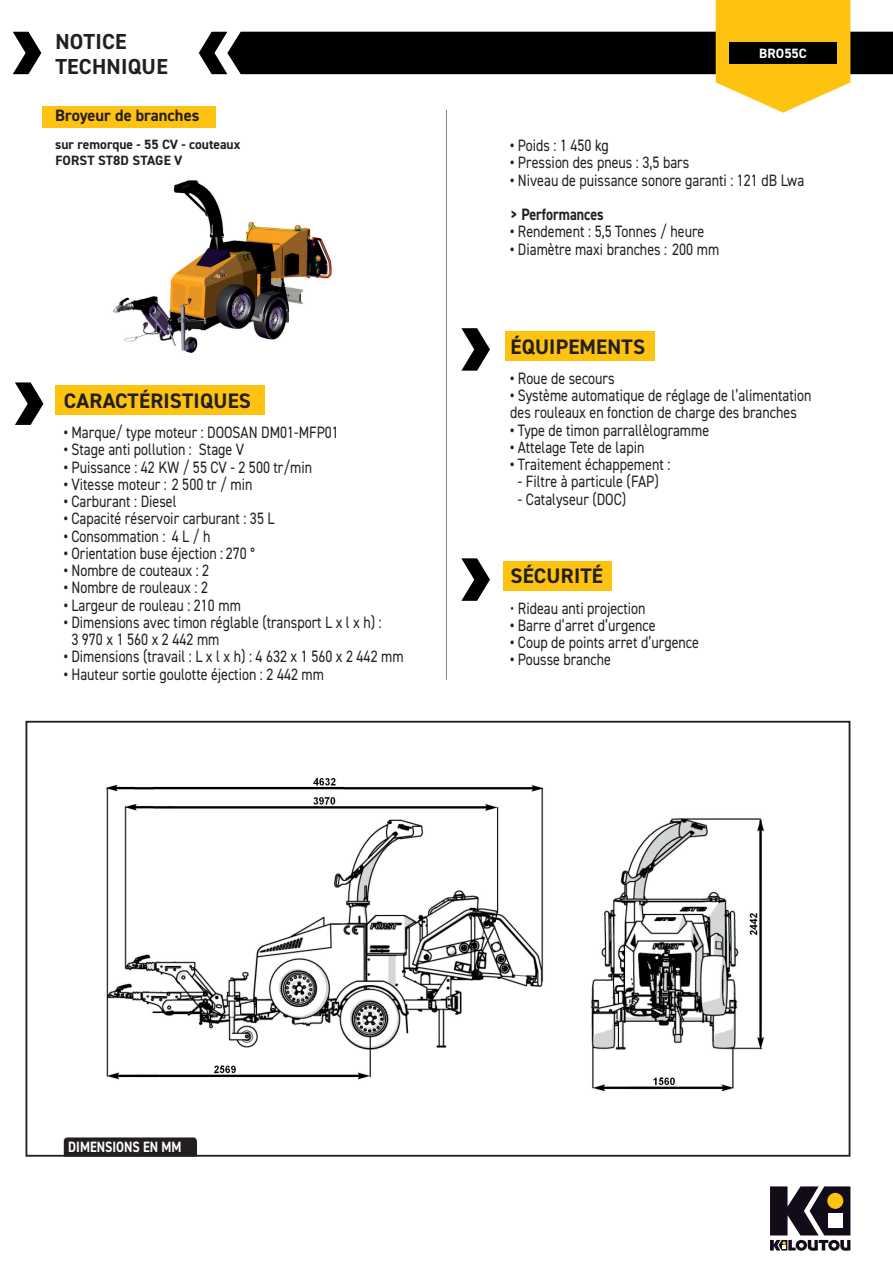
<style>
.page{position:relative;width:893px;height:1263px;background:#fff}
.page>*{position:absolute;margin:0;border:0;box-sizing:border-box;transform-origin:0 0}
.t1{font:700 21.75px/25.7px "DIN2014";letter-spacing:.01em;color:#231f20}
.t2{font:700 21px "DIN2014";letter-spacing:.01em;color:#231f20}
.t3{font:16.5px/17.4px "DIN2014";color:#231f20;scale:.85 1}
.t4{font:700 16.5px "DIN2014";color:#231f20}
.t5{font:700 15px "DIN2014";color:#fff;scale:.85 1}
.t6{font:700 13.5px/16.2px "DIN2014";color:#231f20}
.t7{font:700 13.5px "DIN2014";letter-spacing:.005em;color:#fff}
.s1{font-weight:700}
</style>
<div class="page">
<div style="left:504px;top:561px;width:108px;height:30px;background:#fec210"></div>
<div style="left:505px;top:331px;width:150px;height:30px;background:#fec210"></div>
<img style="left:105px;top:778px;width:659px;height:314px">
<div style="left:26px;top:721px;width:824px;height:436px;border:2px solid #231f20"></div>
<svg style="left:13px;top:32px;width:28px;height:42px"></svg>
<svg style="left:199px;top:0;width:694px;height:113px"></svg>
<svg style="left:770px;top:1186px;width:80px;height:65px"></svg>
<div style="left:43px;top:106px;width:173px;height:22px;background:#fec210"></div>
<div style="left:55px;top:385px;width:210px;height:30px;background:#fec210"></div>
<hr style="left:446px;top:110px;width:1px;height:570px;background:#8a8c8f">
<div style="left:729px;top:42px;width:108px;height:22px;background:#000001"></div>
<img style="left:112px;top:180px;width:220px;height:173px">
<svg style="left:15px;top:382px;width:28px;height:43px"></svg>
<div style="left:64px;top:1137px;width:133px;height:19px;background:#231f20"></div>
<svg style="left:461px;top:328px;width:29px;height:43px"></svg>
<svg style="left:461px;top:558px;width:29px;height:43px"></svg>
<h1 class="t1" style="left:55px;top:28px;width:114px">NOTICE<br>TECHNIQUE</h1>
<p class="t4" style="left:55px;top:105px;width:146px">Broyeur de branches</p>
<p class="t6" style="left:55px;top:136px;width:187px">sur remorque - 55 CV - couteaux<br>FORST ST8D STAGE V</p>
<p class="t2" style="left:64px;top:387px;width:189px">CARACTÉRISTIQUES</p>
<p class="t3" style="left:64px;top:423px;width:325px"><span class="s1">•</span> Marque/ type moteur : DOOSAN DM01-MFP01</p>
<p class="t3" style="left:64px;top:441px;width:214px"><span class="s1">•</span> Stage anti pollution : Stage V</p>
<p class="t3" style="left:64px;top:458px;width:294px"><span class="s1">•</span> Puissance : 42 KW / 55 CV - 2 500 tr/min</p>
<p class="t3" style="left:64px;top:475px;width:224px"><span class="s1">•</span> Vitesse moteur : 2 500 tr / min</p>
<p class="t3" style="left:64px;top:492px;width:134px"><span class="s1">•</span> Carburant : Diesel</p>
<p class="t3" style="left:64px;top:510px;width:249px"><span class="s1">•</span> Capacité réservoir carburant : 35 L</p>
<p class="t3" style="left:64px;top:527px;width:174px"><span class="s1">•</span> Consommation : 4 L / h</p>
<p class="t3" style="left:64px;top:544px;width:226px"><span class="s1">•</span> Orientation buse éjection : 270 °</p>
<p class="t3" style="left:64px;top:561px;width:173px"><span class="s1">•</span> Nombre de couteaux : 2</p>
<p class="t3" style="left:64px;top:579px;width:171px"><span class="s1">•</span> Nombre de rouleaux : 2</p>
<p class="t3" style="left:64px;top:596px;width:210px"><span class="s1">•</span> Largeur de rouleau : 210 mm</p>
<p class="t3" style="left:71px;top:613px;width:367px;text-indent:-8px"><span class="s1">•</span> Dimensions avec timon réglable (transport L x l x h) :<br>3 970 x 1 560 x 2 442 mm</p>
<p class="t3" style="left:64px;top:648px;width:401px"><span class="s1">•</span> Dimensions (travail : L x l x h) : 4 632 x 1 560 x 2 442 mm</p>
<p class="t3" style="left:64px;top:665px;width:308px"><span class="s1">•</span> Hauteur sortie goulotte éjection : 2 442 mm</p>
<p class="t7" style="left:759px;top:44px;width:49px">BRO55C</p>
<p class="t3" style="left:510px;top:136px;width:117px"><span class="s1">•</span> Poids : 1 450 kg</p>
<p class="t3" style="left:510px;top:154px;width:212px"><span class="s1">•</span> Pression des pneus : 3,5 bars</p>
<p class="t3" style="left:510px;top:162px;width:347px;line-height:34.5px"><span class="s1">•</span> Niveau de puissance sonore garanti : 121 dB Lwa <span class="s1">&gt; Performances</span></p>
<p class="t3" style="left:510px;top:223px;width:230px"><span class="s1">•</span> Rendement : 5,5 Tonnes / heure</p>
<p class="t3" style="left:510px;top:240px;width:247px"><span class="s1">•</span> Diamètre maxi branches : 200 mm</p>
<p class="t2" style="left:510px;top:333px;width:136px">ÉQUIPEMENTS</p>
<p class="t3" style="left:510px;top:369px;width:124px"><span class="s1">•</span> Roue de secours</p>
<p class="t3" style="left:510px;top:387px;width:356px"><span class="s1">•</span> Système automatique de réglage de l’alimentation des rouleaux en fonction de charge des branches</p>
<p class="t3" style="left:510px;top:421px;width:236px"><span class="s1">•</span> Type de timon parrallèlogramme</p>
<p class="t3" style="left:510px;top:438px;width:159px"><span class="s1">•</span> Attelage Tete de lapin</p>
<p class="t3" style="left:510px;top:455px;width:190px"><span class="s1">•</span> Traitement échappement :</p>
<p class="t3" style="left:518px;top:473px;width:167px">- Filtre à particule (FAP)</p>
<p class="t3" style="left:518px;top:490px;width:129px">- Catalyseur (DOC)</p>
<p class="t2" style="left:510px;top:562px;width:94px">SÉCURITÉ</p>
<p class="t3" style="left:510px;top:599px;width:161px">• Rideau anti projection</p>
<p class="t3" style="left:510px;top:616px;width:173px"><span class="s1">•</span> Barre d’arret d’urgence</p>
<p class="t3" style="left:510px;top:633px;width:223px"><span class="s1">•</span> Coup de points arret d’urgence</p>
<p class="t3" style="left:510px;top:651px;width:120px"><span class="s1">•</span> Pousse branche</p>
<p class="t5" style="left:68px;top:1137px;width:135px">DIMENSIONS EN MM</p>
</div>
